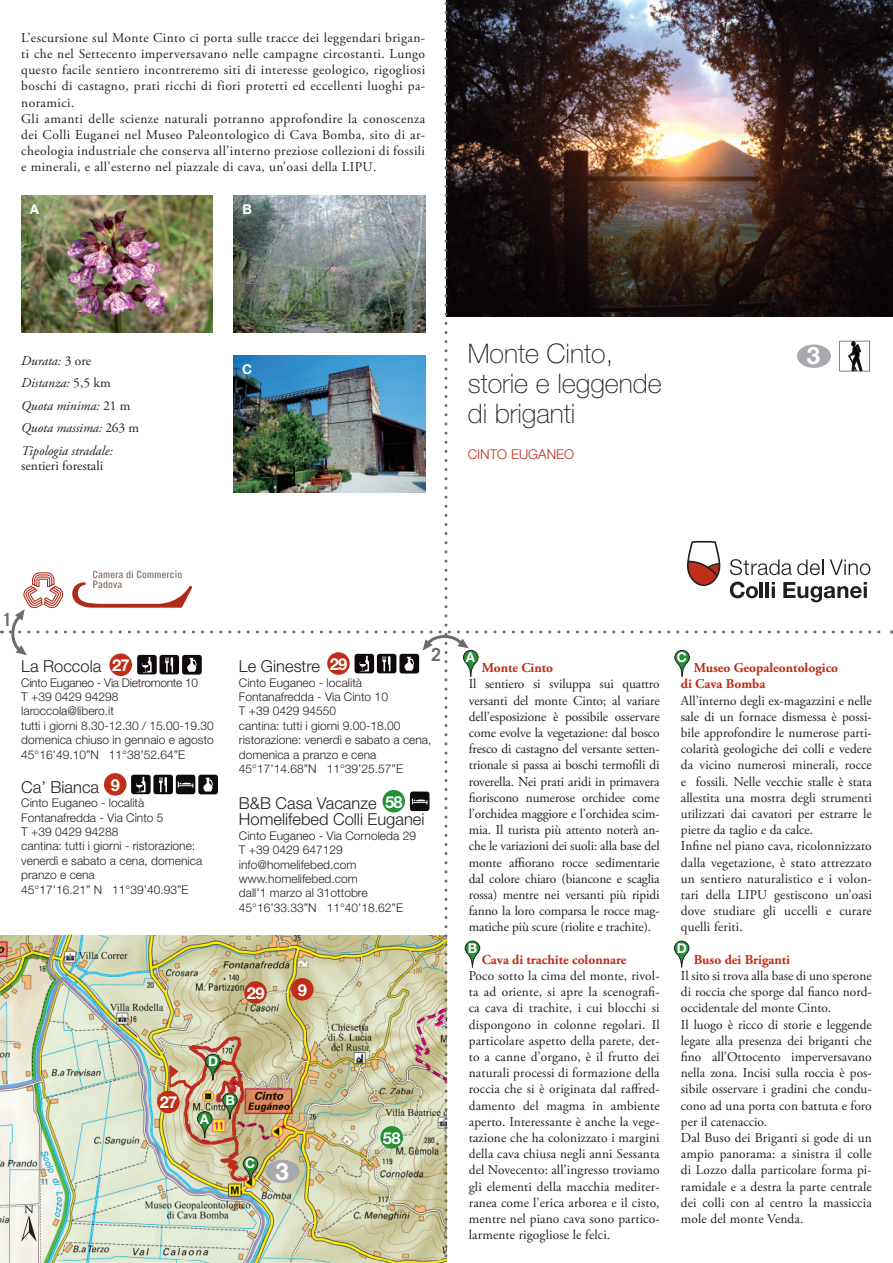
<style>
.page{position:relative;width:893px;height:1263px;background:#fff}
.page>*{position:absolute;margin:0;border:0;box-sizing:border-box;transform-origin:0 0}
.t1{font:100 27px/30px "Helvetica Neue";color:#231f20}
.t2{font:700 24px "Helvetica Neue";color:#fff}
.t3{font:700 18px "Trade Gothic";color:#6c6d70}
.t4{font:300 16.5px/16.5px "Helvetica Neue";color:#231f20}
.t5{font:700 16.5px "Helvetica Neue";letter-spacing:-.04em;color:#fff}
.t6{font:13.5px/16.2px "Adobe Garamond Pro";letter-spacing:.01em;color:#231f20;text-align:justify}
.t7{font:13.5px/16.2px "Adobe Garamond Pro";letter-spacing:.03em;color:#231f20}
.t8{font:700 13.5px/16.2px "Adobe Garamond Pro";color:#c02d19}
.t9{font:italic 13.5px/22.5px "Adobe Garamond Pro";color:#231f20}
.t10{font:300 13.5px "Helvetica Neue";color:#c02d19}
.t11{font:700 13.5px "Helvetica Neue";color:#fff}
.t12{font:300 12px/14.4px "Helvetica Neue";color:#231f20}
.s1{font-style:normal}
</style>
<div class="page">
<img style="left:0;top:936px;width:10px;height:327px">
<img style="left:10px;top:0;width:882px;height:1263px">
<p class="t7" style="left:21px;top:31px;width:405px">L’escursione sul Monte Cinto ci porta sulle tracce dei leggendari brigan&shy;ti che nel Settecento imperversavano nelle campagne circostanti. Lungo questo facile sentiero incontreremo siti di interesse geologico, rigogliosi boschi di castagno, prati ricchi di fiori protetti ed eccellenti luoghi pa&shy;noramici.<br>Gli amanti delle scienze naturali potranno approfondire la conoscenza dei Colli Euganei nel Museo Paleontologico di Cava Bomba, sito di ar&shy;cheologia industriale che conserva all’interno preziose collezioni di fossili e minerali, e all’esterno nel piazzale di cava, un’oasi della LIPU.</p>
<p class="t11" style="left:30px;top:205px;width:11px">A</p>
<p class="t11" style="left:242px;top:205px;width:11px">B</p>
<p class="t9" style="left:21px;top:350px;width:119px">Durata: <span class="s1">3 ore<br></span>Distanza: <span class="s1">5,5 km<br></span>Quota minima: <span class="s1">21 m<br></span>Quota massima: <span class="s1">263 m<br></span>Tipologia stradale:</p>
<p class="t6" style="left:21px;top:458px;width:84px">sentieri forestali</p>
<p class="t11" style="left:242px;top:364px;width:12px">C</p>
<h1 class="t1" style="left:468px;top:341px;width:196px">Monte Cinto, storie e leggende di briganti</h1>
<p class="t10" style="left:468px;top:449px;width:108px">CINTO EUGANEO</p>
<h2 class="t2" style="left:807px;top:347px;width:15px">3</h2>
<h3 class="t3" style="left:2px;top:613px;width:12px">1</h3>
<p class="t5" style="left:112px;top:659px;width:19px">27</p>
<p class="t4" style="left:21px;top:660px;width:82px">La Roccola</p>
<p class="t12" style="left:21px;top:676px;width:194px">Cinto Euganeo - Via Dietromonte 10<br>T +39 0429 94298 laroccola@libero.it<br>tutti i giorni 8.30-12.30 / 15.00-19.30 domenica chiuso in gennaio e agosto<br>45°16’49.10”N 11°38’52.64”E</p>
<p class="t4" style="left:21px;top:780px;width:79px">Ca’ Bianca</p>
<p class="t12" style="left:21px;top:797px;width:182px">Cinto Euganeo - località<br>Fontanafredda - Via Cinto 5<br>T +39 0429 94288<br>cantina: tutti i giorni - ristorazione: venerdì e sabato a cena, domenica pranzo e cena<br>45°17’16.21” N 11°39’40.93”E</p>
<p class="t5" style="left:111px;top:779px;width:11px">9</p>
<h3 class="t3" style="left:431px;top:648px;width:12px">2</h3>
<p class="t5" style="left:330px;top:658px;width:19px">29</p>
<p class="t4" style="left:239px;top:660px;width:83px">Le Ginestre</p>
<p class="t12" style="left:239px;top:676px;width:194px">Cinto Euganeo - località<br>Fontanafredda - Via Cinto 10<br>T +39 0429 94550<br>cantina: tutti i giorni 9.00-18.00 ristorazione: venerdì e sabato a cena, domenica a pranzo e cena<br>45°17’14.68”N 11°39’25.57”E</p>
<p class="t4" style="left:239px;top:796px;width:187px">B&amp;B Casa Vacanze<br>Homelifebed Colli Euganei</p>
<p class="t12" style="left:239px;top:829px;width:179px">Cinto Euganeo - Via Cornoleda 29<br>T +39 0429 647129 info@homelifebed.com www.homelifebed.com<br>dall’1 marzo al 31ottobre<br>45°16’33.33”N 11°40’18.62”E</p>
<p class="t5" style="left:385px;top:796px;width:19px">58</p>
<p class="t5" style="left:160px;top:1097px;width:19px">27</p>
<p class="t5" style="left:247px;top:987px;width:19px">29</p>
<p class="t5" style="left:298px;top:984px;width:11px">9</p>
<p class="t11" style="left:208px;top:1056px;width:12px">D</p>
<p class="t11" style="left:200px;top:1114px;width:11px">A</p>
<p class="t11" style="left:225px;top:1095px;width:11px">B</p>
<p class="t11" style="left:245px;top:1159px;width:12px">C</p>
<h2 class="t2" style="left:276px;top:1163px;width:15px">3</h2>
<p class="t5" style="left:383px;top:1132px;width:19px">58</p>
<p class="t11" style="left:466px;top:652px;width:11px">A</p>
<p class="t8" style="left:482px;top:661px;width:73px">Monte Cinto</p>
<p class="t6" style="left:469px;top:677px;width:192px">Il sentiero si sviluppa sui quattro versanti del monte Cinto; al variare dell’esposizione è possibile osservare come evolve la vegetazione: dal bosco fresco di castagno del versante setten&shy;trionale si passa ai boschi termofili di roverella. Nei prati aridi in primavera fioriscono numerose orchidee come l’orchidea maggiore e l’orchidea scim&shy;mia. Il turista più attento noterà an&shy;che le variazioni dei suoli: alla base del monte affiorano rocce sedimentarie dal colore chiaro (biancone e scaglia rossa) mentre nei versanti più ripidi fanno la loro comparsa le rocce mag&shy;matiche più scure (riolite e trachite).</p>
<p class="t8" style="left:482px;top:953px;width:146px">Cava di trachite colonnare</p>
<p class="t6" style="left:469px;top:969px;width:192px">Poco sotto la cima del monte, rivol&shy;ta ad oriente, si apre la scenografi&shy;ca cava di trachite, i cui blocchi si dispongono in colonne regolari. Il particolare aspetto della parete, det&shy;to a canne d’organo, è il frutto dei naturali processi di formazione della roccia che si è originata dal raffred&shy;damento del magma in ambiente aperto. Interessante è anche la vege&shy;tazione che ha colonizzato i margini della cava chiusa negli anni Sessanta del Novecento: all’ingresso troviamo gli elementi della macchia mediter&shy;ranea come l’erica arborea e il cisto, mentre nel piano cava sono partico&shy;larmente rigogliose le felci.</p>
<p class="t11" style="left:468px;top:943px;width:11px">B</p>
<p class="t11" style="left:677px;top:653px;width:12px">C</p>
<p class="t8" style="left:681px;top:661px;width:159px;text-indent:13px">Museo Geopaleontologico di Cava Bomba</p>
<p class="t6" style="left:681px;top:693px;width:192px;text-align:left">All’interno degli ex-magazzini e nelle sale di un fornace dismessa è possi&shy;bile approfondire le numerose parti&shy;colarità geologiche dei colli e vedere da vicino numerosi minerali, rocce e fossili. Nelle vecchie stalle è stata allestita una mostra degli strumenti utilizzati dai cavatori per estrarre le pietre da taglio e da calce.<br>Infine nel piano cava, ricolonnizzato dalla vegetazione, è stato attrezzato un sentiero naturalistico e i volon&shy;tari della LIPU gestiscono un’oasi dove studiare gli uccelli e curare quelli feriti.</p>
<p class="t8" style="left:694px;top:953px;width:98px">Buso dei Briganti</p>
<p class="t6" style="left:681px;top:969px;width:192px;text-align:left">Il sito si trova alla base di uno sperone di roccia che sporge dal fianco nord&shy;occidentale del monte Cinto.<br>Il luogo è ricco di storie e leggende legate alla presenza dei briganti che fino all’Ottocento imperversavano nella zona. Incisi sulla roccia è pos&shy;sibile osservare i gradini che condu&shy;cono ad una porta con battuta e foro per il catenaccio.<br>Dal Buso dei Briganti si gode di un ampio panorama: a sinistra il colle di Lozzo dalla particolare forma pi&shy;ramidale e a destra la parte centrale dei colli con al centro la massiccia mole del monte Venda.</p>
<p class="t11" style="left:677px;top:943px;width:12px">D</p>
</div>
